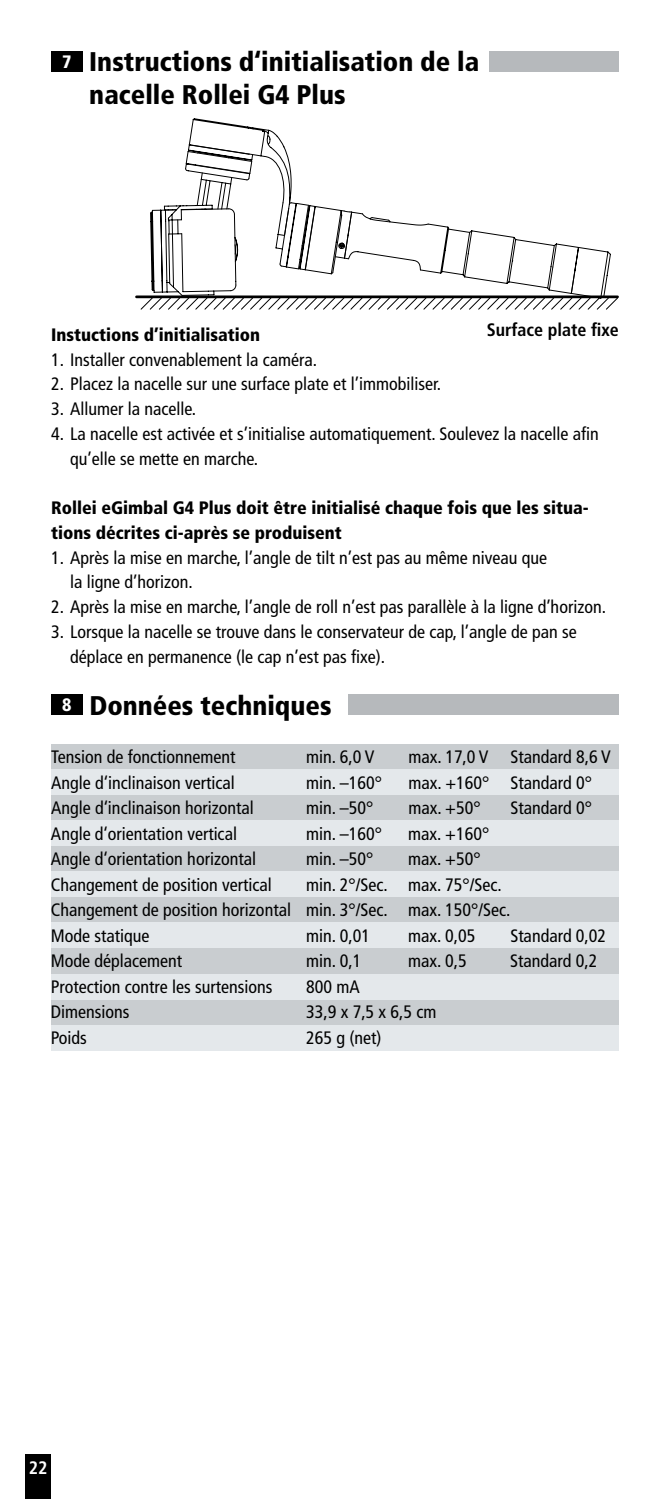
<style>
.page{position:relative;width:670px;height:1499px;background:#fff}
.page>*{position:absolute;margin:0;border:0;box-sizing:border-box;transform-origin:0 0}
.t1{font:900 condensed 27px/32.4px "Frutiger";color:#000}
.t2{font:condensed 18px/24.8px "Frutiger";color:#000}
.t3{font:900 condensed 18px/24.8px "Frutiger";color:#000}
.t4{font:700 condensed 18px "Frutiger";color:#000}
.t5{font:700 condensed 18px "Frutiger";color:#fff}
.t6{font:900 condensed 18px "Frutiger";color:#fff}
.s1{font-size:18px;color:#fff}
</style>
<div class="page">
<div style="left:26px;top:1454px;width:25px;height:45px;background:#000"></div>
<div style="left:51px;top:51px;width:32px;height:20px;background:#000"></div>
<div style="left:348px;top:695px;width:271px;height:20px;background:#b6b9bc"></div>
<div style="left:51px;top:695px;width:32px;height:20px;background:#000"></div>
<div style="left:51px;top:744px;width:568px;height:26px;background:#c9cdd0"></div>
<div style="left:51px;top:795px;width:568px;height:26px;background:#c9cdd0"></div>
<div style="left:51px;top:846px;width:568px;height:26px;background:#c9cdd0"></div>
<div style="left:51px;top:770px;width:568px;height:25px;background:#e4e8eb"></div>
<div style="left:51px;top:821px;width:568px;height:25px;background:#e4e8eb"></div>
<div style="left:51px;top:872px;width:568px;height:25px;background:#e4e8eb"></div>
<div style="left:51px;top:897px;width:568px;height:26px;background:#c9cdd0"></div>
<div style="left:51px;top:948px;width:568px;height:26px;background:#c9cdd0"></div>
<div style="left:51px;top:999px;width:568px;height:26px;background:#c9cdd0"></div>
<div style="left:51px;top:923px;width:568px;height:25px;background:#e4e8eb"></div>
<div style="left:51px;top:974px;width:568px;height:25px;background:#e4e8eb"></div>
<div style="left:51px;top:1025px;width:568px;height:25px;background:#e4e8eb"></div>
<div style="left:489px;top:51px;width:130px;height:20px;background:#b6b9bc"></div>
<hr style="left:136px;top:295px;width:481px;height:3px;background:#000">
<svg style="left:140px;top:118px;width:478px;height:192px"></svg>
<svg style="left:150px;top:127px;width:425px;height:169px"></svg>
<p class="t6" style="left:62px;top:51px;width:11px">7</p>
<h1 class="t1" style="left:89px;top:46px;width:391px">Instructions d‘initialisation de la nacelle Rollei G4 Plus</h1>
<p class="t4" style="left:487px;top:319px;width:134px">Surface plate fixe</p>
<p class="t3" style="left:51px;top:322px;width:211px">Instuctions d’initialisation</p>
<p class="t2" style="left:51px;top:347px;width:265px">1. Installer convenablement la caméra.</p>
<p class="t2" style="left:51px;top:372px;width:389px">2. Placez la nacelle sur une surface plate et l’immobiliser.</p>
<p class="t2" style="left:51px;top:397px;width:144px">3. Allumer la nacelle.</p>
<p class="t2" style="left:70px;top:421px;width:530px;text-indent:-19px">4. La nacelle est activée et s’initialise automatiquement. Soulevez la nacelle afin qu’elle se mette en marche.</p>
<p class="t3" style="left:51px;top:495px;width:539px">Rollei eGimbal G4 Plus doit être initialisé chaque fois que les situa&shy;tions décrites ci-après se produisent</p>
<p class="t2" style="left:70px;top:545px;width:478px;text-indent:-19px">1. Après la mise en marche, l’angle de tilt n’est pas au même niveau que la ligne d’horizon.</p>
<p class="t2" style="left:51px;top:595px;width:554px">2. Après la mise en marche, l’angle de roll n’est pas parallèle à la ligne d’horizon.</p>
<p class="t2" style="left:70px;top:619px;width:508px;text-indent:-19px">3. Lorsque la nacelle se trouve dans le conservateur de cap, l’angle de pan se déplace en permanence (le cap n’est pas fixe).</p>
<h1 class="t1" style="left:62px;top:689px;width:271px"><span class="s1">8</span> Données techniques</h1>
<p class="t2" style="left:51px;top:745px;width:186px">Tension de fonctionnement</p>
<p class="t2" style="left:306px;top:745px;width:70px">min. 6,0 V</p>
<p class="t2" style="left:408px;top:745px;width:204px">max. 17,0 V Standard 8,6 V</p>
<p class="t2" style="left:51px;top:770px;width:185px">Angle d‘inclinaison vertical</p>
<p class="t2" style="left:306px;top:770px;width:77px">min. –160°</p>
<p class="t2" style="left:408px;top:770px;width:185px">max. +160° Standard 0°</p>
<p class="t2" style="left:51px;top:796px;width:204px">Angle d‘inclinaison horizontal</p>
<p class="t2" style="left:306px;top:796px;width:69px">min. –50°</p>
<p class="t2" style="left:408px;top:796px;width:74px">max. +50°</p>
<p class="t2" style="left:510px;top:796px;width:83px">Standard 0°</p>
<p class="t2" style="left:51px;top:821px;width:187px">Angle d‘orientation vertical</p>
<p class="t2" style="left:306px;top:821px;width:77px">min. –160°</p>
<p class="t2" style="left:408px;top:821px;width:82px">max. +160°</p>
<p class="t2" style="left:51px;top:847px;width:206px">Angle d‘orientation horizontal</p>
<p class="t2" style="left:306px;top:847px;width:69px">min. –50°</p>
<p class="t2" style="left:408px;top:847px;width:74px">max. +50°</p>
<p class="t2" style="left:51px;top:872px;width:222px">Changement de position vertical</p>
<p class="t2" style="left:306px;top:872px;width:80px">min. 2°/Sec.</p>
<p class="t2" style="left:408px;top:872px;width:92px">max. 75°/Sec.</p>
<p class="t2" style="left:51px;top:898px;width:335px">Changement de position horizontal min. 3°/Sec.</p>
<p class="t2" style="left:408px;top:898px;width:101px">max. 150°/Sec.</p>
<p class="t2" style="left:51px;top:923px;width:100px">Mode statique</p>
<p class="t2" style="left:306px;top:923px;width:65px">min. 0,01</p>
<p class="t2" style="left:408px;top:923px;width:69px">max. 0,05</p>
<p class="t2" style="left:510px;top:923px;width:97px">Standard 0,02</p>
<p class="t2" style="left:51px;top:949px;width:133px">Mode déplacement</p>
<p class="t2" style="left:306px;top:949px;width:57px">min. 0,1</p>
<p class="t2" style="left:408px;top:949px;width:60px">max. 0,5</p>
<p class="t2" style="left:510px;top:949px;width:89px">Standard 0,2</p>
<p class="t2" style="left:51px;top:974px;width:223px">Protection contre les surtensions</p>
<p class="t2" style="left:306px;top:974px;width:55px">800 mA</p>
<p class="t2" style="left:51px;top:1000px;width:80px">Dimensions</p>
<p class="t2" style="left:306px;top:1000px;width:132px">33,9 x 7,5 x 6,5 cm</p>
<p class="t2" style="left:51px;top:1025px;width:37px">Poids</p>
<p class="t2" style="left:306px;top:1025px;width:77px">265 g (net)</p>
<p class="t5" style="left:29px;top:1457px;width:20px">22</p>
</div>
